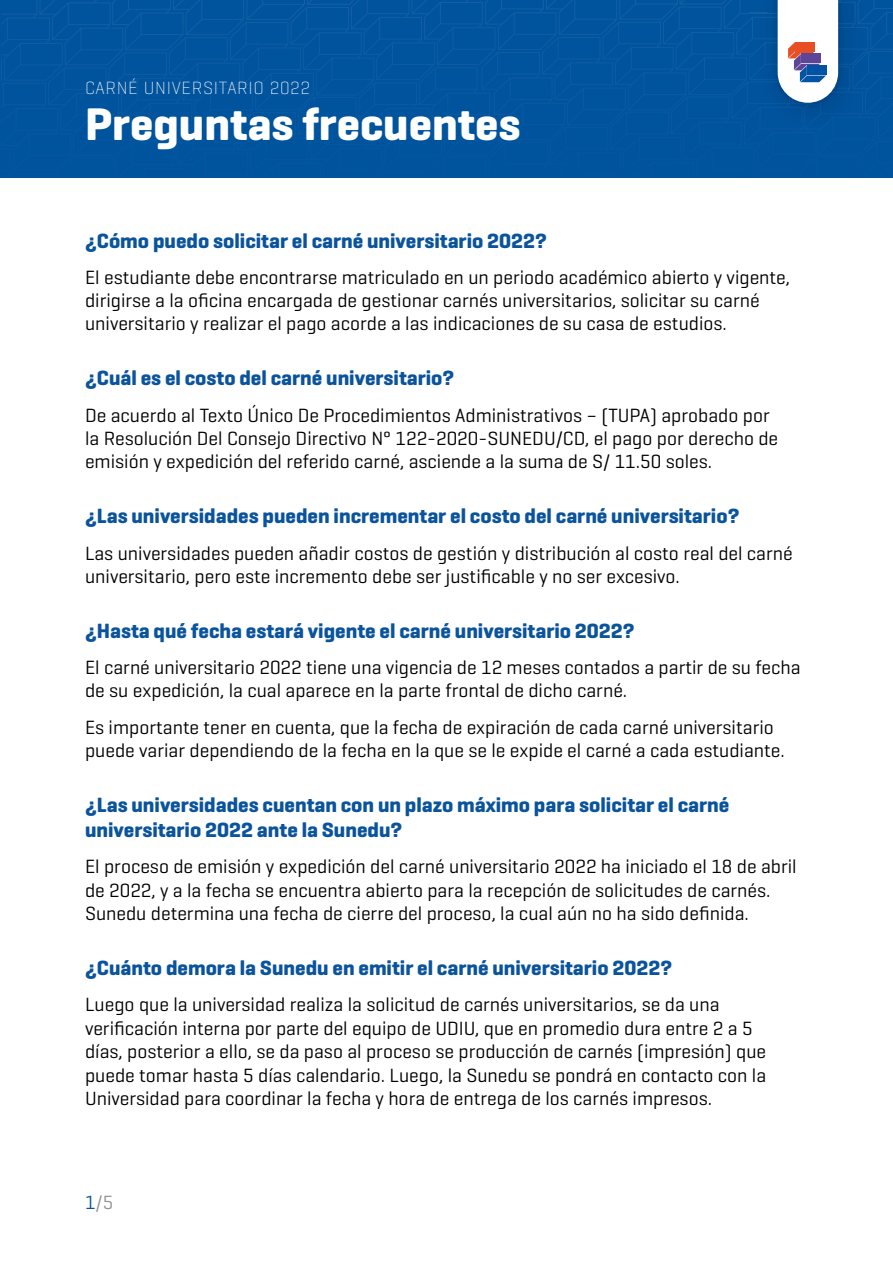
<style>
.page{position:relative;width:893px;height:1263px;background:#fff}
.page>*{position:absolute;margin:0;border:0;box-sizing:border-box;transform-origin:0 0}
.t1{font:700 46.5px "Geogrotesque";color:#fff}
.t2{font:700 21px/25.2px "Geogrotesque";color:#0a539d}
.t3{font:19.5px/23.4px "Geogrotesque";color:#000}
.t4{font:19.5px "Geogrotesque";color:#929395}
.t5{font:200 18px "Geogrotesque";letter-spacing:.04em;color:#fff}
.s1{color:#0a539d}
</style>
<div class="page">
<div style="left:0;top:0;width:893px;height:177px;background:#00549e"></div>
<svg style="left:1px;top:58px;width:1px;height:22px"></svg>
<img style="left:419px;top:68px;width:58px;height:26px">
<img style="left:432px;top:93px;width:45px;height:1px">
<img style="left:48px;top:68px;width:58px;height:37px">
<img style="left:60px;top:93px;width:46px;height:12px">
<img style="left:109px;top:53px;width:58px;height:37px">
<img style="left:121px;top:78px;width:58px;height:12px">
<img style="left:240px;top:88px;width:13px;height:5px">
<img style="left:169px;top:37px;width:59px;height:38px">
<img style="left:182px;top:63px;width:58px;height:37px">
<img style="left:230px;top:22px;width:58px;height:38px">
<img style="left:242px;top:47px;width:59px;height:38px">
<img style="left:291px;top:7px;width:58px;height:37px">
<img style="left:303px;top:32px;width:59px;height:38px">
<img style="left:246px;top:0;width:59px;height:20px">
<img style="left:307px;top:0;width:44px;height:5px">
<img style="left:376px;top:43px;width:59px;height:37px">
<img style="left:351px;top:0;width:58px;height:29px">
<img style="left:363px;top:17px;width:59px;height:38px">
<img style="left:437px;top:27px;width:58px;height:38px">
<img style="left:412px;top:0;width:14px;height:14px">
<img style="left:424px;top:2px;width:59px;height:38px">
<img style="left:4px;top:43px;width:59px;height:38px">
<img style="left:1px;top:0;width:36px;height:18px">
<img style="left:1px;top:18px;width:49px;height:37px">
<img style="left:65px;top:28px;width:58px;height:37px">
<img style="left:40px;top:0;width:57px;height:15px">
<img style="left:52px;top:2px;width:59px;height:38px">
<img style="left:125px;top:13px;width:58px;height:37px">
<img style="left:112px;top:0;width:59px;height:25px">
<img style="left:186px;top:0;width:58px;height:35px">
<img style="left:173px;top:0;width:17px;height:10px">
<img style="left:498px;top:12px;width:58px;height:38px">
<img style="left:485px;top:0;width:59px;height:25px">
<img style="left:481px;top:52px;width:59px;height:37px">
<img style="left:494px;top:77px;width:58px;height:23px">
<img style="left:872px;top:24px;width:20px;height:28px">
<img style="left:542px;top:37px;width:58px;height:37px">
<img style="left:554px;top:62px;width:59px;height:38px">
<img style="left:603px;top:22px;width:58px;height:37px">
<img style="left:615px;top:47px;width:58px;height:37px">
<img style="left:689px;top:58px;width:58px;height:37px">
<img style="left:663px;top:7px;width:59px;height:37px">
<img style="left:676px;top:32px;width:58px;height:38px">
<img style="left:724px;top:0;width:25px;height:29px">
<img style="left:736px;top:20px;width:13px;height:34px">
<img style="left:872px;top:0;width:21px;height:24px">
<img style="left:559px;top:0;width:58px;height:35px">
<img style="left:546px;top:0;width:17px;height:10px">
<img style="left:619px;top:0;width:59px;height:20px">
<img style="left:680px;top:0;width:47px;height:5px">
<img style="left:749px;top:0;width:123px;height:24px">
<img style="left:750px;top:55px;width:18px;height:25px">
<img style="left:853px;top:51px;width:19px;height:37px">
<img style="left:865px;top:85px;width:7px;height:29px">
<svg style="left:749px;top:13px;width:19px;height:1px"></svg>
<img style="left:749px;top:17px;width:19px;height:38px">
<img style="left:847px;top:27px;width:21px;height:38px">
<img style="left:847px;top:2px;width:9px;height:25px">
<img style="left:775px;top:0;width:72px;height:108px">
<img style="left:775px;top:81px;width:15px;height:26px">
<img style="left:775px;top:107px;width:27px;height:1px">
<img style="left:792px;top:66px;width:55px;height:38px">
<img style="left:804px;top:92px;width:43px;height:17px">
<img style="left:769px;top:42px;width:9px;height:38px">
<img style="left:768px;top:0;width:10px;height:17px">
<img style="left:768px;top:17px;width:10px;height:25px">
<img style="left:841px;top:2px;width:6px;height:37px">
<svg style="left:778px;top:0;width:63px;height:103px;background:#cbcfdd"></svg>
<p class="t5" style="left:85px;top:77px;width:227px">CARNÉ UNIVERSITARIO 2022</p>
<h1 class="t1" style="left:85px;top:95px;width:437px">Preguntas frecuentes</h1>
<p class="t2" style="left:85px;top:228px;width:463px">¿Cómo puedo solicitar el carné universitario 2022?</p>
<p class="t3" style="left:85px;top:265px;width:706px">El estudiante debe encontrarse matriculado en un periodo académico abierto y vigente, dirigirse a la oficina encargada de gestionar carnés universitarios, solicitar su carné universitario y realizar el pago acorde a las indicaciones de su casa de estudios.</p>
<p class="t2" style="left:85px;top:366px;width:371px">¿Cuál es el costo del carné universitario?</p>
<p class="t3" style="left:85px;top:403px;width:695px">De acuerdo al Texto Único De Procedimientos Administrativos – (TUPA) aprobado por la Resolución Del Consejo Directivo N° 122-2020-SUNEDU/CD, el pago por derecho de emisión y expedición del referido carné, asciende a la suma de S/ 11.50 soles.</p>
<p class="t2" style="left:85px;top:504px;width:656px">¿Las universidades pueden incrementar el costo del carné universitario?</p>
<p class="t3" style="left:85px;top:541px;width:709px">Las universidades pueden añadir costos de gestión y distribución al costo real del carné universitario, pero este incremento debe ser justificable y no ser excesivo.</p>
<p class="t2" style="left:85px;top:618px;width:551px">¿Hasta qué fecha estará vigente el carné universitario 2022?</p>
<p class="t3" style="left:85px;top:655px;width:717px">El carné universitario 2022 tiene una vigencia de 12 meses contados a partir de su fecha de su expedición, la cual aparece en la parte frontal de dicho carné.</p>
<p class="t3" style="left:85px;top:715px;width:701px">Es importante tener en cuenta, que la fecha de expiración de cada carné universitario puede variar dependiendo de la fecha en la que se le expide el carné a cada estudiante.</p>
<p class="t2" style="left:85px;top:792px;width:646px">¿Las universidades cuentan con un plazo máximo para solicitar el carné universitario 2022 ante la Sunedu?</p>
<p class="t3" style="left:85px;top:854px;width:713px">El proceso de emisión y expedición del carné universitario 2022 ha iniciado el 18 de abril de 2022, y a la fecha se encuentra abierto para la recepción de solicitudes de carnés.<br>Sunedu determina una fecha de cierre del proceso, la cual aún no ha sido definida.</p>
<p class="t2" style="left:85px;top:955px;width:589px">¿Cuánto demora la Sunedu en emitir el carné universitario 2022?</p>
<p class="t3" style="left:85px;top:992px;width:683px">Luego que la universidad realiza la solicitud de carnés universitarios, se da una verificación interna por parte del equipo de UDIU, que en promedio dura entre 2 a 5 días, posterior a ello, se da paso al proceso se producción de carnés (impresión) que puede tomar hasta 5 días calendario. Luego, la Sunedu se pondrá en contacto con la Universidad para coordinar la fecha y hora de entrega de los carnés impresos.</p>
<p class="t4" style="left:85px;top:1190px;width:30px"><span class="s1">1</span>/5</p>
</div>
